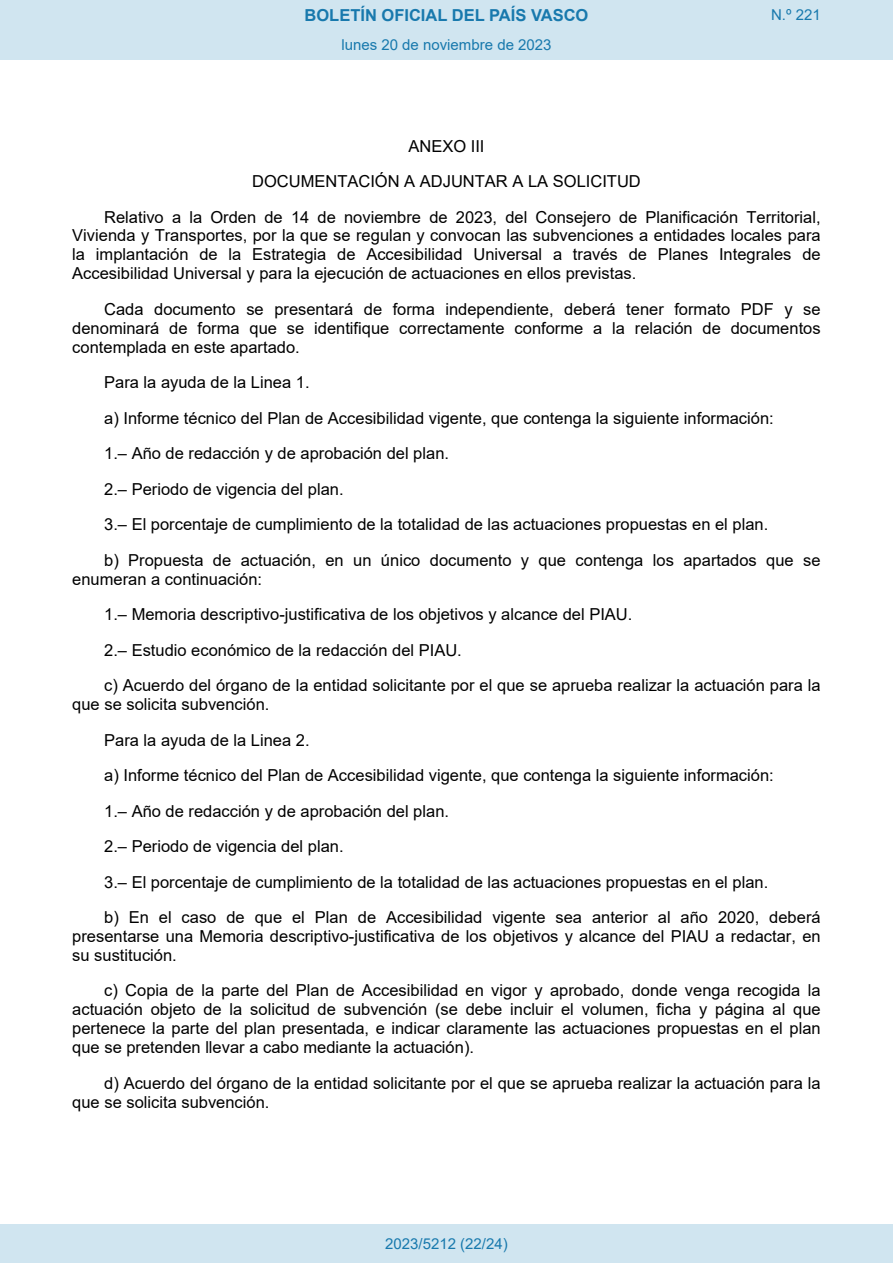
<style>
.page{position:relative;width:893px;height:1263px;background:#fff}
.page>*{position:absolute;margin:0;border:0;box-sizing:border-box;transform-origin:0 0}
.t1{font:16.5px/35.4px "Arial";color:#000}
.t2{font:700 16.5px "Arial";color:#1879ad}
.Paginacion_Centro{font:15px "Arial";color:#1879ad}
</style>
<div class="page">
<div style="left:0;top:0;width:893px;height:60px;background:#d0e5f0"></div>
<div style="left:0;top:1225px;width:893px;height:38px;background:#d0e5f0"></div>
<p class="t2" style="left:305px;top:3px;width:285px">BOLETÍN OFICIAL DEL PAÍS VASCO</p>
<p class="Paginacion_Centro" style="left:771px;top:5px;width:51px">N.º 221</p>
<p class="Paginacion_Centro" style="left:341px;top:35px;width:212px">lunes 20 de noviembre de 2023</p>
<p class="t1" style="left:408px;top:128px;width:78px">ANEXO III</p>
<p class="t1" style="left:252px;top:163px;width:390px">DOCUMENTACIÓN A ADJUNTAR A LA SOLICITUD</p>
<p class="t1" style="left:104px;top:199px;width:718px">Relativo a la Orden de 14 de noviembre de 2023, del Consejero de Planificación Territorial,</p>
<p class="t1" style="left:72px;top:226px;width:750px;line-height:18.9px;text-align:justify">Vivienda y Transportes, por la que se regulan y convocan las subvenciones a entidades locales para la implantación de la Estrategia de Accesibilidad Universal a través de Planes Integrales de Accesibilidad Universal y para la ejecución de actuaciones en ellos previstas.</p>
<p class="t1" style="left:72px;top:300px;width:750px;line-height:18.9px;text-align:justify;text-indent:32px">Cada documento se presentará de forma independiente, deberá tener formato PDF y se denominará de forma que se identifique correctamente conforme a la relación de documentos contemplada en este apartado.</p>
<p class="t1" style="left:104px;top:365px;width:718px">Para la ayuda de la Linea 1.<br>a) Informe técnico del Plan de Accesibilidad vigente, que contenga la siguiente información:<br>1.– Año de redacción y de aprobación del plan.<br>2.– Periodo de vigencia del plan.<br>3.– El porcentaje de cumplimiento de la totalidad de las actuaciones propuestas en el plan.<br>b) Propuesta de actuación, en un único documento y que contenga los apartados que se</p>
<p class="t1" style="left:104px;top:561px;width:718px;text-indent:-32px">enumeran a continuación:<br>1.– Memoria descriptivo-justificativa de los objetivos y alcance del PIAU.<br>2.– Estudio económico de la redacción del PIAU.<br>c) Acuerdo del órgano de la entidad solicitante por el que se aprueba realizar la actuación para la</p>
<p class="t1" style="left:104px;top:686px;width:718px;text-indent:-32px">que se solicita subvención.<br>Para la ayuda de la Linea 2.<br>a) Informe técnico del Plan de Accesibilidad vigente, que contenga la siguiente información:<br>1.– Año de redacción y de aprobación del plan.<br>2.– Periodo de vigencia del plan.<br>3.– El porcentaje de cumplimiento de la totalidad de las actuaciones propuestas en el plan.<br>b) En el caso de que el Plan de Accesibilidad vigente sea anterior al año 2020, deberá</p>
<p class="t1" style="left:72px;top:927px;width:750px;line-height:18.9px">presentarse una Memoria descriptivo-justificativa de los objetivos y alcance del PIAU a redactar, en su sustitución.</p>
<p class="t1" style="left:72px;top:981px;width:750px;line-height:18.9px;text-align:justify;text-indent:32px">c) Copia de la parte del Plan de Accesibilidad en vigor y aprobado, donde venga recogida la actuación objeto de la solicitud de subvención (se debe incluir el volumen, ficha y página al que pertenece la parte del plan presentada, e indicar claramente las actuaciones propuestas en el plan que se pretenden llevar a cabo mediante la actuación).</p>
<p class="t1" style="left:72px;top:1073px;width:750px;line-height:18.9px;text-indent:32px">d) Acuerdo del órgano de la entidad solicitante por el que se aprueba realizar la actuación para la que se solicita subvención.</p>
<p class="Paginacion_Centro" style="left:385px;top:1234px;width:124px">2023/5212 (22/24)</p>
</div>
